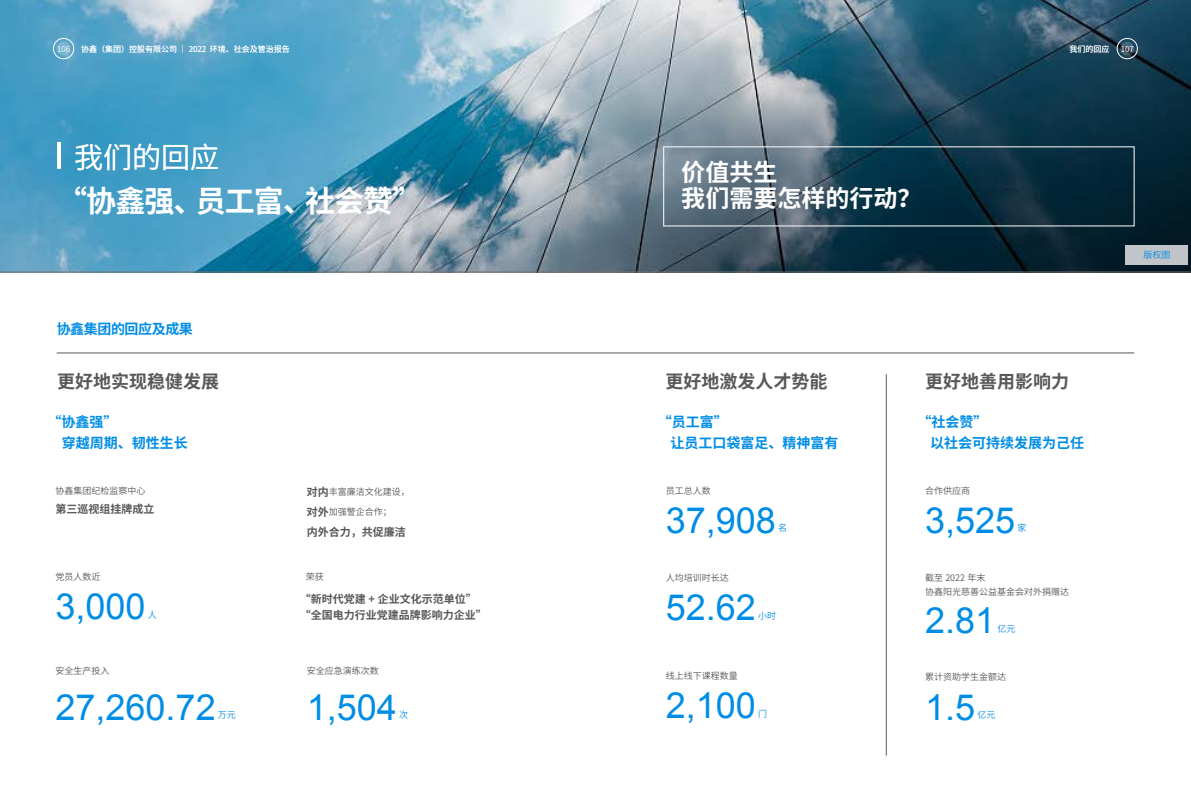
<style>
.page{position:relative;width:1191px;height:808px;background:#fff}
.page>*{position:absolute;margin:0;border:0;box-sizing:border-box;transform-origin:0 0}
.t1{font:36px "Arial";color:#008de5}
.t2{font:700 30px "Source Han Sans SC";letter-spacing:-.03em;color:#fff}
.t3{font:29px "Source Han Sans SC";color:#fff}
.t4{font:700 24px/26px "Source Han Sans SC";color:#fff}
.t5{font:700 18px "Source Han Sans SC";color:#595757}
.t6{font:700 14px/20.5px "Source Han Sans SC";color:#008de5}
.t7{font:700 14px "Source Han Sans SC";letter-spacing:-.03em;color:#008de5}
.t8{font:700 11px/16px "Source Han Sans SC";color:#595757}
.t9{font:9px/19.7px "Source Han Sans SC";color:#595757}
.t10{font:9px "Source Han Sans SC";color:#008de5}
.t11{font:8px "Source Han Sans SC";color:#fff}
.s1{font-weight:700;font-size:11px}
</style>
<div class="page">
<img style="left:0;top:0;width:1191px;height:272px">
<hr style="left:57px;top:142px;width:4px;height:27px;background:#fff">
<div style="left:1125px;top:245px;width:63px;height:20px;background:#c0c4c8"></div>
<hr style="left:886px;top:374px;width:1px;height:381px;background:#595757">
<hr style="left:57px;top:353px;width:1077px;height:1px;background:#595757">
<div style="left:53px;top:38px;width:21px;height:21px;border:1px solid #fff;border-radius:50%"></div>
<div style="left:57px;top:42px;width:14px;height:14px;background:#7ab5d1;border-radius:50%"></div>
<div style="left:1117px;top:38px;width:20px;height:21px;border:1px solid #fff;border-radius:50%"></div>
<svg style="left:1120px;top:42px;width:14px;height:14px"></svg>
<p class="t11" style="left:57px;top:44px;width:15px">106</p>
<p class="t11" style="left:81px;top:44px;width:210px">协鑫（集团）控股有限公司 ｜ 2022 环境、社会及管治报告</p>
<p class="t11" style="left:1069px;top:44px;width:41px">我们的回应</p>
<p class="t11" style="left:1120px;top:44px;width:15px">107</p>
<h3 class="t3" style="left:74px;top:141px;width:147px">我们的回应</h3>
<h2 class="t2" style="left:57px;top:185px;width:367px">“协鑫强、员工富、社会赞”</h2>
<h3 class="t4" style="left:681px;top:159px;width:241px">价值共生<br>我们需要怎样的行动？</h3>
<p class="t10" style="left:1143px;top:250px;width:28px">版权图</p>
<h3 class="t7" style="left:57px;top:322px;width:138px">协鑫集团的回应及成果</h3>
<h3 class="t5" style="left:57px;top:373px;width:164px">更好地实现稳健发展</h3>
<h3 class="t6" style="left:62px;top:412px;width:127px;text-indent:-14px">“协鑫强”<br>穿越周期、韧性生长</h3>
<p class="t9" style="left:56px;top:481px;width:91px">协鑫集团纪检监察中心</p>
<p class="t8" style="left:56px;top:500px;width:100px">第三巡视组挂牌成立</p>
<p class="t9" style="left:307px;top:482px;width:104px"><span class="s1">对内</span>丰富廉洁文化建设，<span class="s1">对外</span>加强警企合作；</p>
<p class="t8" style="left:307px;top:523px;width:100px">内外合力，共促廉洁</p>
<h3 class="t5" style="left:665px;top:373px;width:163px">更好地激发人才势能</h3>
<h3 class="t5" style="left:925px;top:373px;width:145px">更好地善用影响力</h3>
<h3 class="t6" style="left:670px;top:412px;width:170px;text-indent:-13px">“员工富”<br>让员工口袋富足、精神富有</h3>
<h3 class="t6" style="left:930px;top:412px;width:156px;text-indent:-13px">“社会赞”<br>以社会可持续发展为己任</h3>
<p class="t9" style="left:666px;top:481px;width:46px">员工总人数</p>
<h1 class="t1" style="left:666px;top:496px;width:112px">37,908</h1>
<p class="t9" style="left:925px;top:481px;width:46px">合作供应商</p>
<h1 class="t1" style="left:925px;top:496px;width:92px">3,525</h1>
<p class="t10" style="left:1017px;top:523px;width:10px">家</p>
<p class="t10" style="left:778px;top:523px;width:10px">名</p>
<p class="t9" style="left:56px;top:567px;width:46px">党员人数近</p>
<h1 class="t1" style="left:56px;top:583px;width:92px">3,000</h1>
<p class="t10" style="left:148px;top:609px;width:10px">人</p>
<p class="t9" style="left:306px;top:567px;width:19px">荣获</p>
<p class="t8" style="left:300px;top:590px;width:188px">“新时代党建 + 企业文化示范单位” “全国电力行业党建品牌影响力企业”</p>
<p class="t9" style="left:666px;top:567px;width:64px">人均培训时长达</p>
<h1 class="t1" style="left:666px;top:584px;width:92px">52.62</h1>
<p class="t10" style="left:758px;top:610px;width:19px">小时</p>
<p class="t9" style="left:925px;top:570px;width:145px;line-height:14.4px">截至 2022 年末<br>协鑫阳光慈善公益基金会对外捐赠达</p>
<h1 class="t1" style="left:925px;top:597px;width:72px">2.81</h1>
<p class="t10" style="left:997px;top:624px;width:19px">亿元</p>
<p class="t9" style="left:56px;top:661px;width:55px">安全生产投入</p>
<h1 class="t1" style="left:56px;top:684px;width:162px">27,260.72</h1>
<p class="t10" style="left:218px;top:710px;width:19px">万元</p>
<p class="t9" style="left:307px;top:661px;width:73px">安全应急演练次数</p>
<h1 class="t1" style="left:307px;top:684px;width:92px">1,504</h1>
<p class="t10" style="left:399px;top:710px;width:10px">次</p>
<p class="t9" style="left:666px;top:666px;width:73px">线上线下课程数量</p>
<h1 class="t1" style="left:666px;top:682px;width:92px">2,100</h1>
<p class="t10" style="left:758px;top:709px;width:10px">门</p>
<p class="t9" style="left:925px;top:667px;width:82px">累计资助学生金额达</p>
<h1 class="t1" style="left:925px;top:684px;width:52px">1.5</h1>
<p class="t10" style="left:977px;top:710px;width:19px">亿元</p>
</div>
